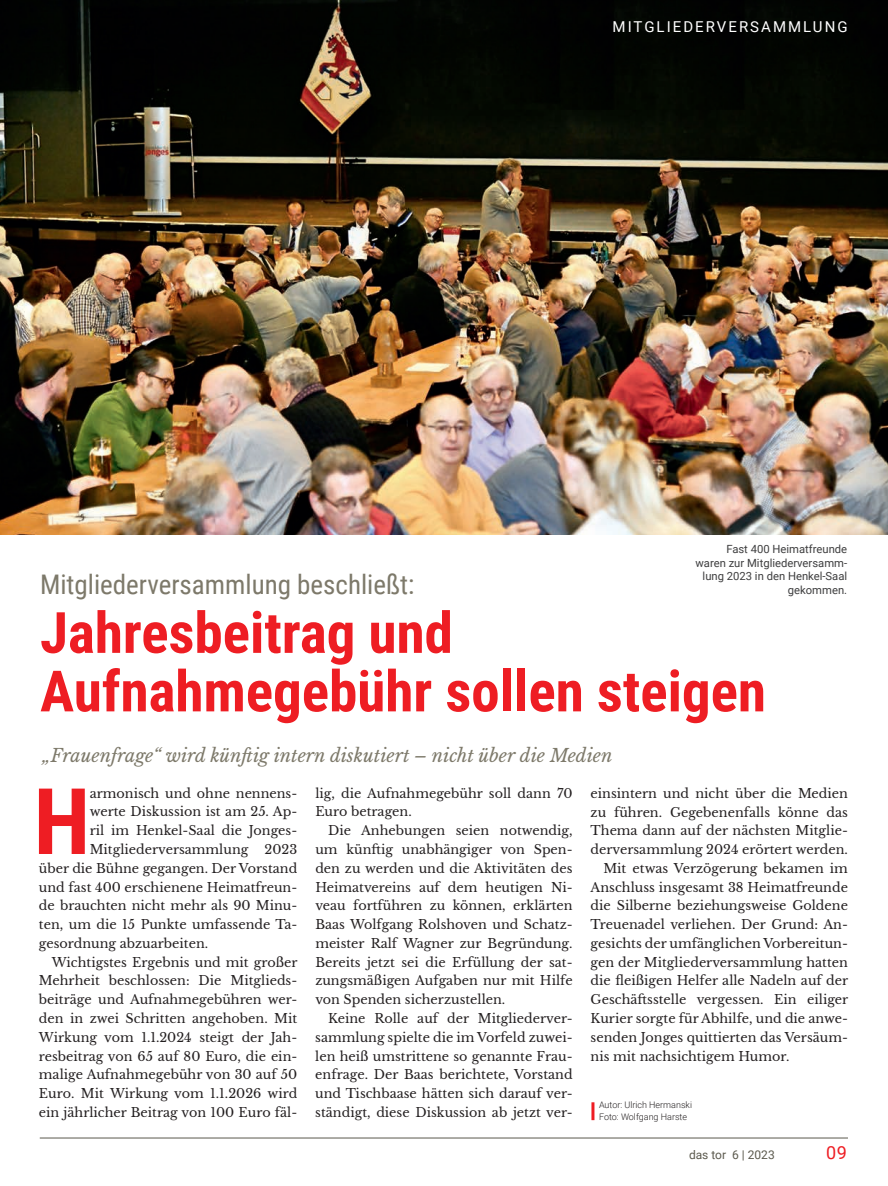
<style>
.page{position:relative;width:888px;height:1186px;background:#fff}
.page>*{position:absolute;margin:0;border:0;box-sizing:border-box;transform-origin:0 0}
.Fließtext_Initial{font:700 91.95px "Roboto Condensed";color:#ee1d23}
.Head_mittel{font:700 57px/58.5px "Roboto Condensed";color:#ee1d23}
.Head_mittel-2{font:27px "Roboto Condensed";color:#7d796a}
.Vorspann_heller{font:italic 18px "Libre Baskerville";color:#7d796a}
.t1{font:18px "Roboto";color:#ee1d23}
.t2{font:15px "Roboto";letter-spacing:.135em;color:#fff}
.Fließtext{font:12.75px/18.8px "Libre Baskerville";color:#231f20;text-align:justify}
.Fließtext_Initial-2{font:12.75px/18.8px "Libre Baskerville";color:#231f20;text-align:justify}
.t3{font:12px "Roboto";color:#5b594d}
.BU{font:11.25px/13.5px "Roboto";color:#3e3e3f;text-align:right}
.Autor{font:300 9px "Roboto";color:#231f20}
</style>
<div class="page">
<hr style="left:40px;top:1137px;width:808px;height:1px;background:#5b594d">
<hr style="left:591px;top:1102px;width:3px;height:18px;background:#ee1d23">
<img style="left:0;top:0;width:888px;height:535px">
<p class="t2" style="left:613px;top:17px;width:237px">MITGLIEDERVERSAMMLUNG</p>
<p class="BU" style="left:695px;top:542px;width:153px">Fast 400 Heimatfreunde waren zur Mitgliederversamm&shy;lung 2023 in den Henkel-Saal gekommen.</p>
<p class="Head_mittel-2" style="left:40px;top:566px;width:376px">Mitgliederversammlung beschließt:</p>
<p class="Head_mittel" style="left:40px;top:601px;width:727px">Jahresbeitrag und<br>Aufnahmegebühr sollen steigen</p>
<p class="Vorspann_heller" style="left:43px;top:744px;width:571px">„Frauenfrage“ wird künftig intern diskutiert – nicht über die Medien</p>
<p class="Fließtext_Initial" style="left:34px;top:757px;width:58px">H</p>
<p class="Fließtext_Initial-2" style="left:90px;top:783px;width:209px">armonisch und ohne nennens&shy;werte Diskussion ist am 25. Ap&shy;ril im Henkel-Saal die Jonges-Mitgliederversammlung</p>
<p class="Fließtext_Initial-2" style="left:39px;top:840px;width:260px;text-indent:226px">2023 über die Bühne gegangen. Der Vorstand und fast 400 erschienene Heimatfreun&shy;de brauchten nicht mehr als 90 Minu&shy;ten, um die 15 Punkte umfassende Ta&shy;gesordnung abzuarbeiten.</p>
<p class="Fließtext" style="left:39px;top:952px;width:260px;text-indent:13px">Wichtigstes Ergebnis und mit großer Mehrheit beschlossen: Die Mitglieds&shy;beiträge und Aufnahmegebühren wer&shy;den in zwei Schritten angehoben. Mit Wirkung vom 1.1.2024 steigt der Jah&shy;resbeitrag von 65 auf 80 Euro, die ein&shy;malige Aufnahmegebühr von 30 auf 50<br>Euro. Mit Wirkung vom 1.1.2026 wird ein jährlicher Beitrag von 100 Euro fäl-</p>
<p class="Fließtext" style="left:315px;top:783px;width:259px">lig, die Aufnahmegebühr soll dann 70<br>Euro betragen.</p>
<p class="Fließtext" style="left:315px;top:821px;width:259px;text-indent:13px">Die Anhebungen seien notwendig, um künftig unabhängiger von Spen&shy;den zu werden und die Aktivitäten des Heimatvereins auf dem heutigen Ni&shy;veau fortführen zu können, erklärten Baas Wolfgang Rolshoven und Schatz&shy;meister Ralf Wagner zur Begründung.<br>Bereits jetzt sei die Erfüllung der sat&shy;zungsmäßigen Aufgaben nur mit Hilfe von Spenden sicherzustellen.</p>
<p class="Fließtext" style="left:315px;top:1009px;width:259px;text-indent:13px">Keine Rolle auf der Mitgliederver&shy;sammlung spielte die im Vorfeld zuwei&shy;len heiß umstrittene so genannte Frau&shy;enfrage. Der Baas berichtete, Vorstand und Tischbaase hätten sich darauf ver&shy;ständigt, diese Diskussion ab jetzt ver-</p>
<p class="Fließtext" style="left:591px;top:784px;width:259px">einsintern und nicht über die Medien zu führen. Gegebenenfalls könne das Thema dann auf der nächsten Mitglie&shy;derversammlung 2024 erörtert werden.</p>
<p class="Fließtext" style="left:591px;top:859px;width:259px;text-indent:13px">Mit etwas Verzögerung bekamen im Anschluss insgesamt 38 Heimatfreunde die Silberne beziehungsweise Goldene Treuenadel verliehen. Der Grund: An&shy;gesichts der umfänglichen Vorbereitun&shy;gen der Mitgliederversammlung hatten die fleißigen Helfer alle Nadeln auf der Geschäftsstelle vergessen. Ein eiliger Kurier sorgte für Abhilfe, und die anwe&shy;senden Jonges quittierten das Versäum&shy;nis mit nachsichtigem Humor.</p>
<p class="Autor" style="left:599px;top:1098px;width:94px">Autor: Ulrich Hermanski</p>
<p class="Autor" style="left:599px;top:1110px;width:90px">Foto: Wolfgang Harste</p>
<p class="t3" style="left:689px;top:1146px;width:87px">das tor 6 | 2023</p>
<p class="t1" style="left:826px;top:1140px;width:22px">09</p>
</div>
